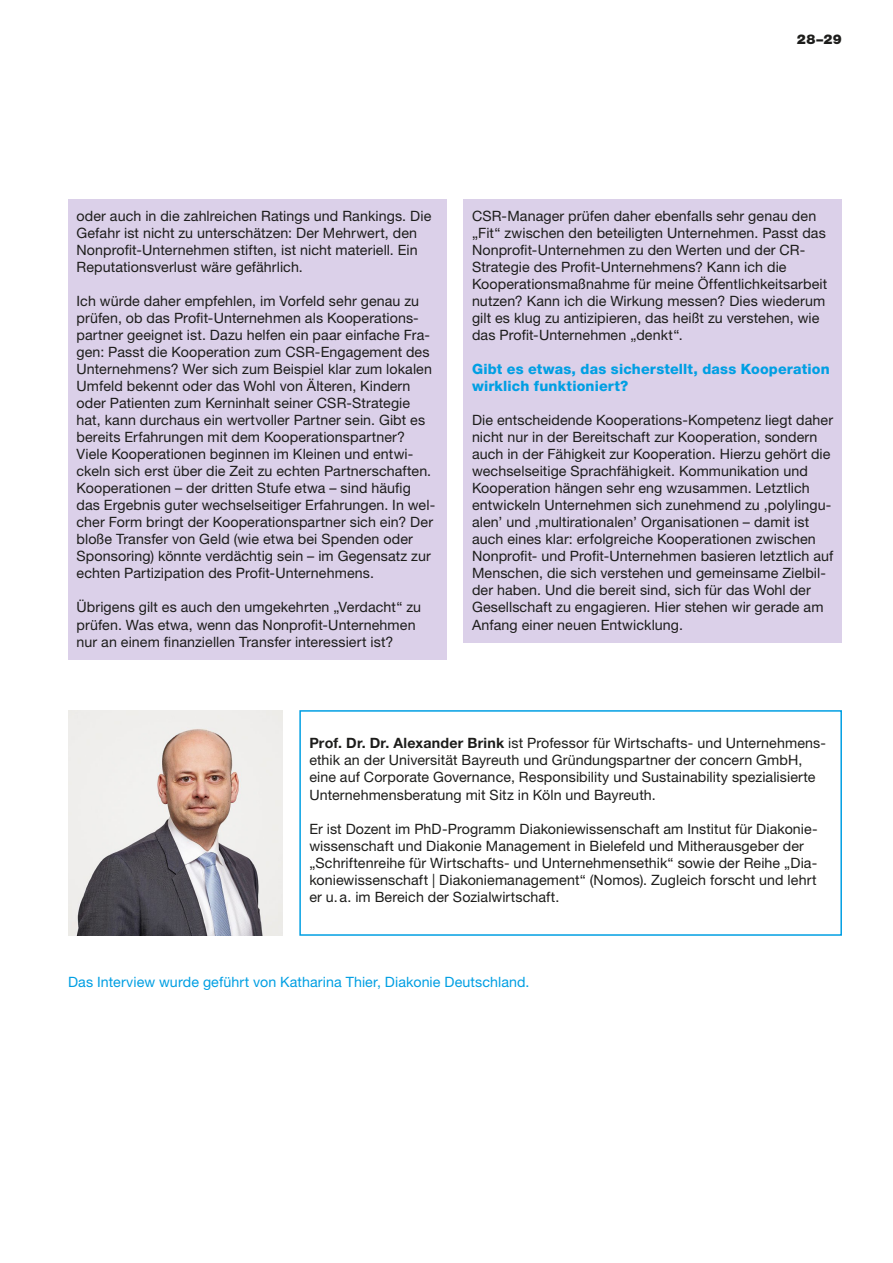
<style>
.page{position:relative;width:893px;height:1263px;background:#fff}
.page>*{position:absolute;margin:0;border:0;box-sizing:border-box;transform-origin:0 0}
.t1{font:14.25px/17px "Helvetica Neue LT";letter-spacing:.005em;color:#1d1d1b}
.t2{font:800 14.25px/17px "Helvetica Neue LT";letter-spacing:.01em;color:#009fe3}
.t3{font:14.25px "Helvetica Neue LT";letter-spacing:.005em;color:#009fe3}
.t4{font:900 13.5px "Helvetica Neue LT";color:#1d1d1b}
.s1{font-weight:700}
</style>
<div class="page">
<div style="left:68px;top:199px;width:378px;height:87px;background:#dbd0e9"></div>
<div style="left:68px;top:284px;width:378px;height:308px;background:#dbd0e9"></div>
<div style="left:68px;top:590px;width:378px;height:70px;background:#dbd0e9"></div>
<div style="left:463px;top:199px;width:379px;height:155px;background:#dbd0e9"></div>
<div style="left:463px;top:353px;width:379px;height:52px;background:#dbd0e9"></div>
<div style="left:463px;top:403px;width:379px;height:240px;background:#dbd0e9"></div>
<img style="left:68px;top:710px;width:214px;height:226px">
<div style="left:299px;top:710px;width:543px;height:226px;border:2px solid #009fe3"></div>
<p class="t4" style="left:797px;top:32px;width:47px">28–29</p>
<p class="t1" style="left:77px;top:207px;width:356px">oder auch in die zahlreichen Ratings und Rankings. Die Gefahr ist nicht zu unterschätzen: Der Mehrwert, den Nonprofit-Unternehmen stiften, ist nicht materiell. Ein Reputationsverlust wäre gefährlich.</p>
<p class="t1" style="left:77px;top:292px;width:360px">Ich würde daher empfehlen, im Vorfeld sehr genau zu prüfen, ob das Profit-Unternehmen als Kooperations&shy;partner geeignet ist. Dazu helfen ein paar einfache Fra&shy;gen: Passt die Kooperation zum CSR-Engagement des Unternehmens? Wer sich zum Beispiel klar zum lokalen Umfeld bekennt oder das Wohl von Älteren, Kindern oder Patienten zum Kerninhalt seiner CSR-Strategie hat, kann durchaus ein wertvoller Partner sein. Gibt es bereits Erfahrungen mit dem Kooperationspartner?<br>Viele Kooperationen beginnen im Kleinen und entwi&shy;ckeln sich erst über die Zeit zu echten Partnerschaften.<br>Kooperationen – der dritten Stufe etwa – sind häufig das Ergebnis guter wechselseitiger Erfahrungen. In wel&shy;cher Form bringt der Kooperationspartner sich ein? Der bloße Transfer von Geld (wie etwa bei Spenden oder Sponsoring) könnte verdächtig sein – im Gegensatz zur echten Partizipation des Profit-Unternehmens.</p>
<p class="t1" style="left:77px;top:599px;width:346px">Übrigens gilt es auch den umgekehrten „Verdacht“ zu prüfen. Was etwa, wenn das Nonprofit-Unternehmen nur an einem finanziellen Transfer interessiert ist?</p>
<p class="t1" style="left:472px;top:207px;width:357px">CSR-Manager prüfen daher ebenfalls sehr genau den „Fit“ zwischen den beteiligten Unternehmen. Passt das Nonprofit-Unternehmen zu den Werten und der CR-Strategie des Profit-Unternehmens? Kann ich die Kooperationsmaßnahme für meine Öffentlichkeitsarbeit nutzen? Kann ich die Wirkung messen? Dies wiederum gilt es klug zu antizipieren, das heißt zu verstehen, wie das Profit-Unternehmen „denkt“.</p>
<p class="t2" style="left:472px;top:361px;width:359px">Gibt es etwas, das sicherstellt, dass Kooperation wirklich funktioniert?</p>
<p class="t1" style="left:472px;top:412px;width:363px">Die entscheidende Kooperations-Kompetenz liegt daher nicht nur in der Bereitschaft zur Kooperation, sondern auch in der Fähigkeit zur Kooperation. Hierzu gehört die wechselseitige Sprachfähigkeit. Kommunikation und Kooperation hängen sehr eng wzusammen. Letztlich entwickeln Unternehmen sich zunehmend zu ‚polylingu&shy;alen’ und ‚multirationalen’ Organisationen – damit ist auch eines klar: erfolgreiche Kooperationen zwischen Nonprofit- und Profit-Unternehmen basieren letztlich auf Menschen, die sich verstehen und gemeinsame Zielbil&shy;der haben. Und die bereit sind, sich für das Wohl der Gesellschaft zu engagieren. Hier stehen wir gerade am Anfang einer neuen Entwicklung.</p>
<p class="t1" style="left:309px;top:735px;width:518px"><span class="s1">Prof. Dr. Dr. Alexander Brink</span> ist Professor für Wirtschafts- und Unternehmens&shy;ethik an der Universität Bayreuth und Gründungspartner der concern GmbH, eine auf Corporate Governance, Responsibility und Sustainability spezialisierte Unternehmensberatung mit Sitz in Köln und Bayreuth.</p>
<p class="t1" style="left:309px;top:820px;width:510px">Er ist Dozent im PhD-Programm Diakoniewissenschaft am Institut für Diakonie&shy;wissenschaft und Diakonie Management in Bielefeld und Mitherausgeber der „Schriftenreihe für Wirtschafts- und Unternehmensethik“ sowie der Reihe „Dia&shy;koniewissenschaft | Diakoniemanagement“ (Nomos). Zugleich forscht und lehrt er u.a. im Bereich der Sozialwirtschaft.</p>
<p class="t3" style="left:68px;top:973px;width:463px">Das Interview wurde geführt von Katharina Thier, Diakonie Deutschland.</p>
</div>
